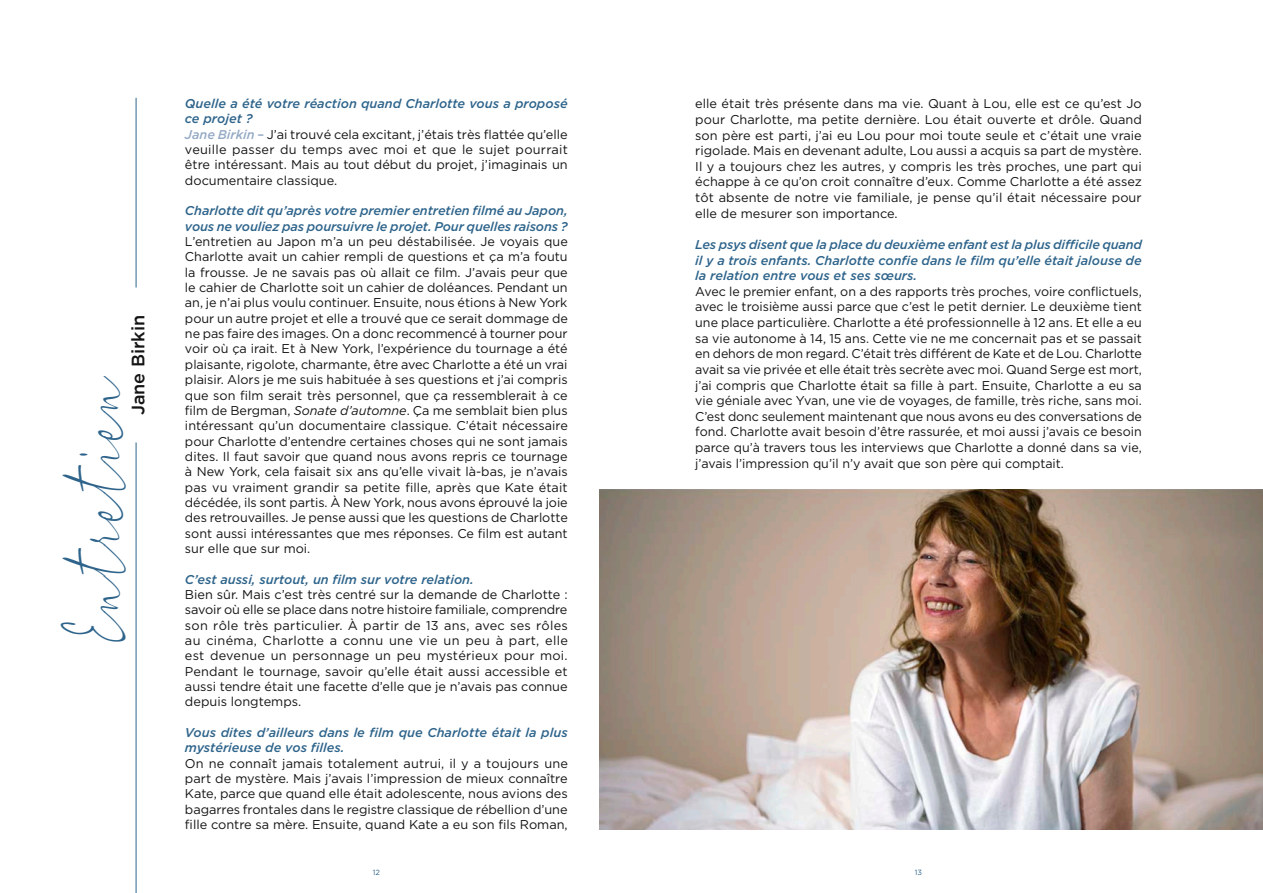
<style>
.page{position:relative;width:1263px;height:893px;background:#fff}
.page>*{position:absolute;margin:0;border:0;box-sizing:border-box;transform-origin:0 0}
.t1{font:112.5px "a Auto Signature";letter-spacing:-.02em;color:#2e648b;scale:.4 1}
.t2{font:500 18px "Gotham";color:#131413}
.t3{font:12.75px/15.3px "Gotham";color:#131413;text-align:justify}
.t4{font:italic 500 12.75px/15.3px "Gotham";letter-spacing:-.005em;color:#2e648b}
.t5{font:7.5px "Gotham";color:#2e648b}
.s1{font-weight:500;font-style:italic;color:#2e648b}
.s2{font-weight:500;font-style:italic;color:#95aac5}
.s3{font-weight:500;color:#95aac5}
.s4{font-style:italic}
</style>
<div class="page">
<hr style="left:136px;top:442px;width:1px;height:451px;background:#2e648b">
<hr style="left:136px;top:98px;width:1px;height:190px;background:#2e648b">
<img style="left:600px;top:489px;width:663px;height:340px">
<h2 class="t2" style="left:128px;top:415px;width:102px;rotate:-90deg">Jane Birkin</h2>
<h1 class="t1" style="left:16px;top:640px;width:664px;rotate:-90deg">Entretien</h1>
<p class="t3" style="left:185px;top:96px;width:384px;text-align:left"><span class="s1">Quelle a été votre réaction quand Charlotte vous a proposé ce projet ?<br></span><span class="s2">Jane Birkin</span> <span class="s3">–</span> J’ai trouvé cela excitant, j’étais très flattée qu’elle veuille passer du temps avec moi et que le sujet pourrait être intéressant. Mais au tout début du projet, j’imaginais un documentaire classique.</p>
<p class="t4" style="left:185px;top:203px;width:384px">Charlotte dit qu’après votre premier entretien filmé au Japon, vous ne vouliez pas poursuivre le projet. Pour quelles raisons ?</p>
<p class="t3" style="left:185px;top:234px;width:384px">L’entretien au Japon m’a un peu déstabilisée. Je voyais que Charlotte avait un cahier rempli de questions et ça m’a foutu la frousse. Je ne savais pas où allait ce film. J’avais peur que le cahier de Charlotte soit un cahier de doléances. Pendant un an, je n’ai plus voulu continuer. Ensuite, nous étions à New York pour un autre projet et elle a trouvé que ce serait dommage de ne pas faire des images. On a donc recommencé à tourner pour voir où ça irait. Et à New York, l’expérience du tournage a été plaisante, rigolote, charmante, être avec Charlotte a été un vrai plaisir. Alors je me suis habituée à ses questions et j’ai compris que son film serait très personnel, que ça ressemblerait à ce film de Bergman, <span class="s4">Sonate d’automne</span>. Ça me semblait bien plus intéressant qu’un documentaire classique. C’était nécessaire pour Charlotte d’entendre certaines choses qui ne sont jamais dites. Il faut savoir que quand nous avons repris ce tournage à New York, cela faisait six ans qu’elle vivait là-bas, je n’avais pas vu vraiment grandir sa petite fille, après que Kate était décédée, ils sont partis. À New York, nous avons éprouvé la joie des retrouvailles. Je pense aussi que les questions de Charlotte sont aussi intéressantes que mes réponses. Ce film est autant sur elle que sur moi.</p>
<p class="t4" style="left:185px;top:571px;width:290px">C’est aussi, surtout, un film sur votre relation.</p>
<p class="t3" style="left:185px;top:587px;width:384px">Bien sûr. Mais c’est très centré sur la demande de Charlotte : savoir où elle se place dans notre histoire familiale, comprendre son rôle très particulier. À partir de 13 ans, avec ses rôles au cinéma, Charlotte a connu une vie un peu à part, elle est devenue un personnage un peu mystérieux pour moi.<br>Pendant le tournage, savoir qu’elle était aussi accessible et aussi tendre était une facette d’elle que je n’avais pas connue depuis longtemps.</p>
<p class="t4" style="left:185px;top:725px;width:384px">Vous dites d’ailleurs dans le film que Charlotte était la plus mystérieuse de vos filles.</p>
<p class="t3" style="left:185px;top:755px;width:384px">On ne connaît jamais totalement autrui, il y a toujours une part de mystère. Mais j’avais l’impression de mieux connaître Kate, parce que quand elle était adolescente, nous avions des bagarres frontales dans le registre classique de rébellion d’une fille contre sa mère. Ensuite, quand Kate a eu son fils Roman,</p>
<p class="t3" style="left:695px;top:96px;width:448px">elle était très présente dans ma vie. Quant à Lou, elle est ce qu’est Jo pour Charlotte, ma petite dernière. Lou était ouverte et drôle. Quand son père est parti, j’ai eu Lou pour moi toute seule et c’était une vraie rigolade. Mais en devenant adulte, Lou aussi a acquis sa part de mystère.<br>Il y a toujours chez les autres, y compris les très proches, une part qui échappe à ce qu’on croit connaître d’eux. Comme Charlotte a été assez tôt absente de notre vie familiale, je pense qu’il était nécessaire pour elle de mesurer son importance.</p>
<p class="t4" style="left:695px;top:237px;width:448px;text-align:justify">Les psys disent que la place du deuxième enfant est la plus difficile quand il y a trois enfants. Charlotte confie dans le film qu’elle était jalouse de la relation entre vous et ses sœurs.</p>
<p class="t3" style="left:695px;top:283px;width:448px">Avec le premier enfant, on a des rapports très proches, voire conflictuels, avec le troisième aussi parce que c’est le petit dernier. Le deuxième tient une place particulière. Charlotte a été professionnelle à 12 ans. Et elle a eu sa vie autonome à 14, 15 ans. Cette vie ne me concernait pas et se passait en dehors de mon regard. C’était très différent de Kate et de Lou. Charlotte avait sa vie privée et elle était très secrète avec moi. Quand Serge est mort, j’ai compris que Charlotte était sa fille à part. Ensuite, Charlotte a eu sa vie géniale avec Yvan, une vie de voyages, de famille, très riche, sans moi.<br>C’est donc seulement maintenant que nous avons eu des conversations de fond. Charlotte avait besoin d’être rassurée, et moi aussi j’avais ce besoin parce qu’à travers tous les interviews que Charlotte a donné dans sa vie, j’avais l’impression qu’il n’y avait que son père qui comptait.</p>
<p class="t5" style="left:373px;top:868px;width:9px">12</p>
<p class="t5" style="left:915px;top:868px;width:9px">13</p>
</div>
